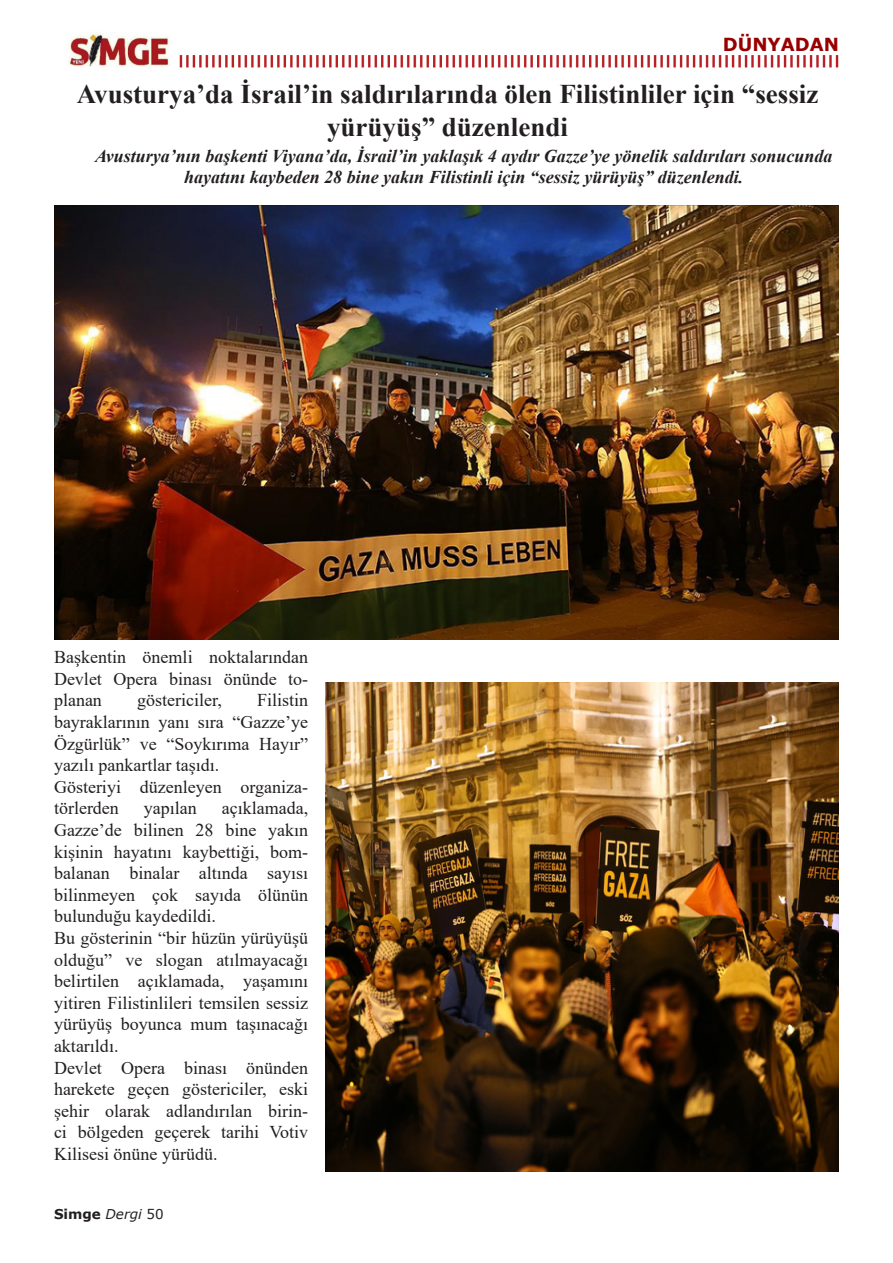
<style>
.page{position:relative;width:893px;height:1263px;background:#fff}
.page>*{position:absolute;margin:0;border:0;box-sizing:border-box;transform-origin:0 0}
.t1{font:700 27px/32.4px "Times New Roman";color:#231f20;text-align:center}
.t2{font:18px/21.6px "Times New Roman";color:#231f20;text-align:justify}
.t3{font:italic 700 18px/21.6px "Times New Roman";color:#231f20;text-align:center}
.t4{font:700 18px "Verdana";color:#980000}
.t5{font:700 13.5px "Verdana";color:#231f20}
.s1{font-weight:400;font-style:italic}
.s2{font-weight:400}
</style>
<div class="page">
<img style="left:68px;top:33px;width:771px;height:35px">
<img style="left:55px;top:206px;width:784px;height:433px">
<img style="left:325px;top:682px;width:514px;height:490px">
<p class="t4" style="left:723px;top:32px;width:118px">DÜNYADAN</p>
<p class="t1" style="left:77px;top:77px;width:743px">Avusturya’da İsrail’in saldırılarında ölen Filistinliler için “sessiz yürüyüş” düzenlendi</p>
<p class="t3" style="left:95px;top:144px;width:739px">Avusturya’nın başkenti Viyana’da, İsrail’in yaklaşık 4 aydır Gazze’ye yönelik saldırıları sonucunda hayatını kaybeden 28 bine yakın Filistinli için “sessiz yürüyüş” düzenlendi.</p>
<p class="t2" style="left:54px;top:646px;width:256px">Başkentin önemli noktalarından Devlet Opera binası önünde to&shy;planan</p>
<p class="t2" style="left:54px;top:689px;width:256px;text-indent:203px">Filistin bayraklarının yanı sıra “Gazze’ye Özgürlük” ve “Soykırıma Hayır” yazılı pankartlar taşıdı.</p>
<p class="t2" style="left:54px;top:775px;width:256px">Gösteriyi düzenleyen organiza&shy;törlerden</p>
<p class="t2" style="left:137px;top:689px;width:86px">göstericiler,</p>
<p class="t2" style="left:54px;top:797px;width:256px;text-indent:168px">açıklamada, Gazze’de bilinen 28 bine yakın kişinin hayatını kaybettiği, bom&shy;balanan binalar altında sayısı bilinmeyen çok sayıda ölünün bulunduğu kaydedildi.</p>
<p class="t2" style="left:54px;top:926px;width:256px">Bu gösterinin “bir hüzün yürüyüşü olduğu” ve slogan atılmayacağı belirtilen açıklamada, yaşamını yitiren Filistinlileri temsilen sessiz yürüyüş boyunca mum taşınacağı aktarıldı.</p>
<p class="t2" style="left:54px;top:1056px;width:256px">Devlet Opera binası önünden harekete geçen göstericiler, eski şehir olarak adlandırılan birin&shy;ci bölgeden geçerek tarihi Votiv Kilisesi önüne yürüdü.</p>
<p class="t2" style="left:144px;top:797px;width:54px">yapılan</p>
<p class="t5" style="left:54px;top:1205px;width:111px">Simge <span class="s1">Dergi</span> <span class="s2">50</span></p>
</div>
